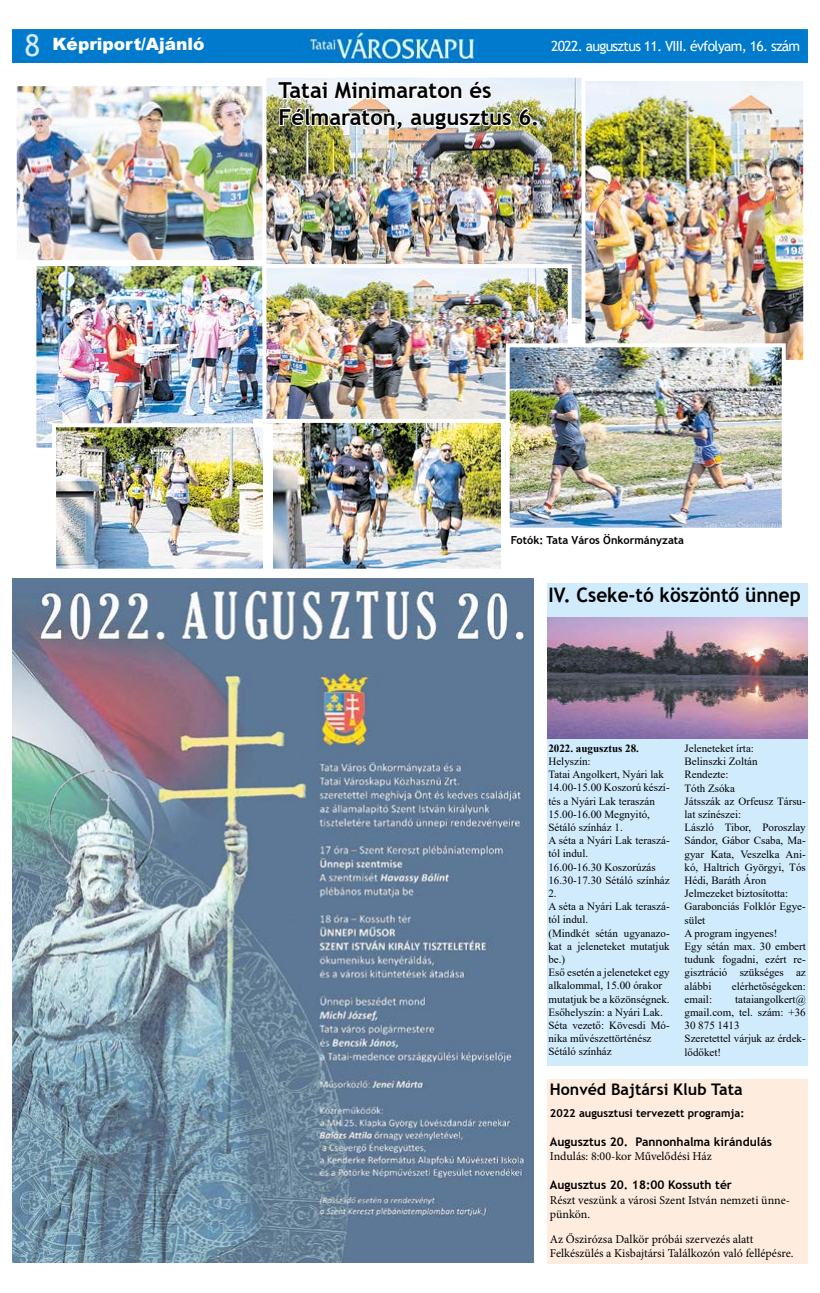
<style>
.page{position:relative;width:820px;height:1293px;background:#fff}
.page>*{position:absolute;margin:0;border:0;box-sizing:border-box;transform-origin:0 0}
.t1{font:700 22px/26.4px "Trebuchet MS";color:#000}
.t2{font:700 20px "Trebuchet MS";color:#000;scale:.95 1}
.t3{font:900 17px "Arial";color:#fff}
.t4{font:700 16px "Trebuchet MS";color:#000}
.t5{font:14px "Trebuchet MS";letter-spacing:-.05em;color:#fff}
.t6{font:12px/14.4px "Minion Pro";color:#000}
.t7{font:700 12px "Trebuchet MS";color:#000}
.t8{font:11px/13.2px "Times New Roman";color:#000}
.t9{font:700 11px "Trebuchet MS";color:#000}
.t10{font:700 11px "Times New Roman";color:#000}
.s1{font-family:"Trebuchet MS";font-weight:400;font-size:30px;color:#d0ebfc}
</style>
<div class="page">
<img style="left:13px;top:30px;width:793px;height:33px">
<img style="left:37px;top:266px;width:225px;height:180px">
<div style="left:32px;top:256px;width:250px;height:195px;border:4px solid #fff"></div>
<img style="left:18px;top:87px;width:244px;height:172px">
<div style="left:13px;top:82px;width:265px;height:182px;border:4px solid #fff"></div>
<img style="left:267px;top:79px;width:314px;height:243px">
<div style="left:262px;top:74px;width:329px;height:253px;border:4px solid #fff"></div>
<img style="left:586px;top:82px;width:215px;height:277px">
<div style="left:581px;top:74px;width:225px;height:293px;border:4px solid #fff"></div>
<img style="left:267px;top:269px;width:299px;height:150px">
<div style="left:262px;top:264px;width:309px;height:207px;border:4px solid #fff"></div>
<img style="left:510px;top:348px;width:270px;height:178px">
<div style="left:505px;top:343px;width:280px;height:188px;border:4px solid #fff"></div>
<img style="left:273px;top:424px;width:227px;height:143px">
<div style="left:253px;top:419px;width:252px;height:153px;border:4px solid #fff"></div>
<div style="left:54px;top:425px;width:217px;height:145px;background:#fff"></div>
<img style="left:57px;top:428px;width:205px;height:139px">
<div style="left:52px;top:423px;width:221px;height:149px;border:4px solid #fff"></div>
<img style="left:13px;top:579px;width:520px;height:683px">
<div style="left:547px;top:583px;width:259px;height:483px;background:#d0ebfc"></div>
<img style="left:547px;top:617px;width:259px;height:121px">
<img style="left:276px;top:79px;width:263px;height:53px">
<div style="left:547px;top:1079px;width:259px;height:184px;background:#feecdf"></div>
<h3 class="t3" style="left:25px;top:32px;width:181px"><span class="s1">8</span> Képriport/Ajánló</h3>
<p class="t5" style="left:551px;top:37px;width:250px">2022. augusztus 11. VIII. évfolyam, 16. szám</p>
<h1 class="t1" style="left:278px;top:77px;width:262px">Tatai Minimaraton és<br>Félmaraton, augusztus 6.</h1>
<p class="t9" style="left:510px;top:533px;width:175px">Fotók: Tata Város Önkormányzata</p>
<h2 class="t2" style="left:548px;top:582px;width:267px">IV. Cseke-tó köszöntő ünnep</h2>
<p class="t10" style="left:548px;top:740px;width:92px">2022. augusztus 28.</p>
<p class="t8" style="left:548px;top:754px;width:123px">Helyszín:<br>Tatai Angolkert, Nyári lak<br>14.00-15.00 Koszorú készí&shy;tés a Nyári Lak teraszán<br>15.00-16.00 Megnyitó,<br>Sétáló színház 1.<br>A séta a Nyári Lak teraszá&shy;tól indul.<br>16.00-16.30 Koszorúzás<br>16.30-17.30 Sétáló színház<br>2.<br>A séta a Nyári Lak teraszá&shy;tól indul.<br>(Mindkét sétán ugyanazo&shy;kat a jeleneteket mutatjuk be.)<br>Eső esetén a jeleneteket egy alkalommal, 15.00 órakor mutatjuk be a közönségnek.<br>Esőhelyszín: a Nyári Lak.<br>Séta vezető: Kövesdi Mó&shy;nika művészettörténész<br>Sétáló színház</p>
<p class="t8" style="left:684px;top:741px;width:123px">Jeleneteket írta:<br>Belinszki Zoltán<br>Rendezte:<br>Tóth Zsóka<br>Játsszák az Orfeusz Társu&shy;lat színészei:<br>László Tibor, Poroszlay<br>Sándor, Gábor Csaba, Ma&shy;gyar Kata, Veszelka Ani&shy;kó, Haltrich Györgyi, Tós<br>Hédi, Baráth Áron<br>Jelmezeket biztosította:<br>Garabonciás Folklór Egye&shy;sület<br>A program ingyenes!<br>Egy sétán max. 30 embert tudunk fogadni, ezért re&shy;gisztráció szükséges az alábbi</p>
<p class="t8" style="left:731px;top:979px;width:75px">elérhetőségeken:</p>
<p class="t8" style="left:684px;top:992px;width:123px;text-indent:51px">tataiangolkert@ gmail.com, tel. szám: +36<br>30 875 1413<br>Szeretettel várjuk az érdek&shy;lődőket!</p>
<p class="t8" style="left:684px;top:992px;width:29px">email:</p>
<h3 class="t4" style="left:549px;top:1079px;width:194px">Honvéd Bajtársi Klub Tata</h3>
<p class="t9" style="left:549px;top:1106px;width:196px">2022 augusztusi tervezett programja:</p>
<p class="t7" style="left:549px;top:1134px;width:223px">Augusztus 20. Pannonhalma kirándulás</p>
<p class="t6" style="left:549px;top:1149px;width:163px">Indulás: 8:00-kor Művelődési Ház</p>
<p class="t7" style="left:549px;top:1177px;width:184px">Augusztus 20. 18:00 Kossuth tér</p>
<p class="t6" style="left:549px;top:1192px;width:242px">Részt veszünk a városi Szent István nemzeti ünne&shy;pünkön.</p>
<p class="t6" style="left:549px;top:1231px;width:245px">Az Őszirózsa Dalkör próbái szervezés alatt<br>Felkészülés a Kisbajtársi Találkozón való fellépésre.</p>
</div>
